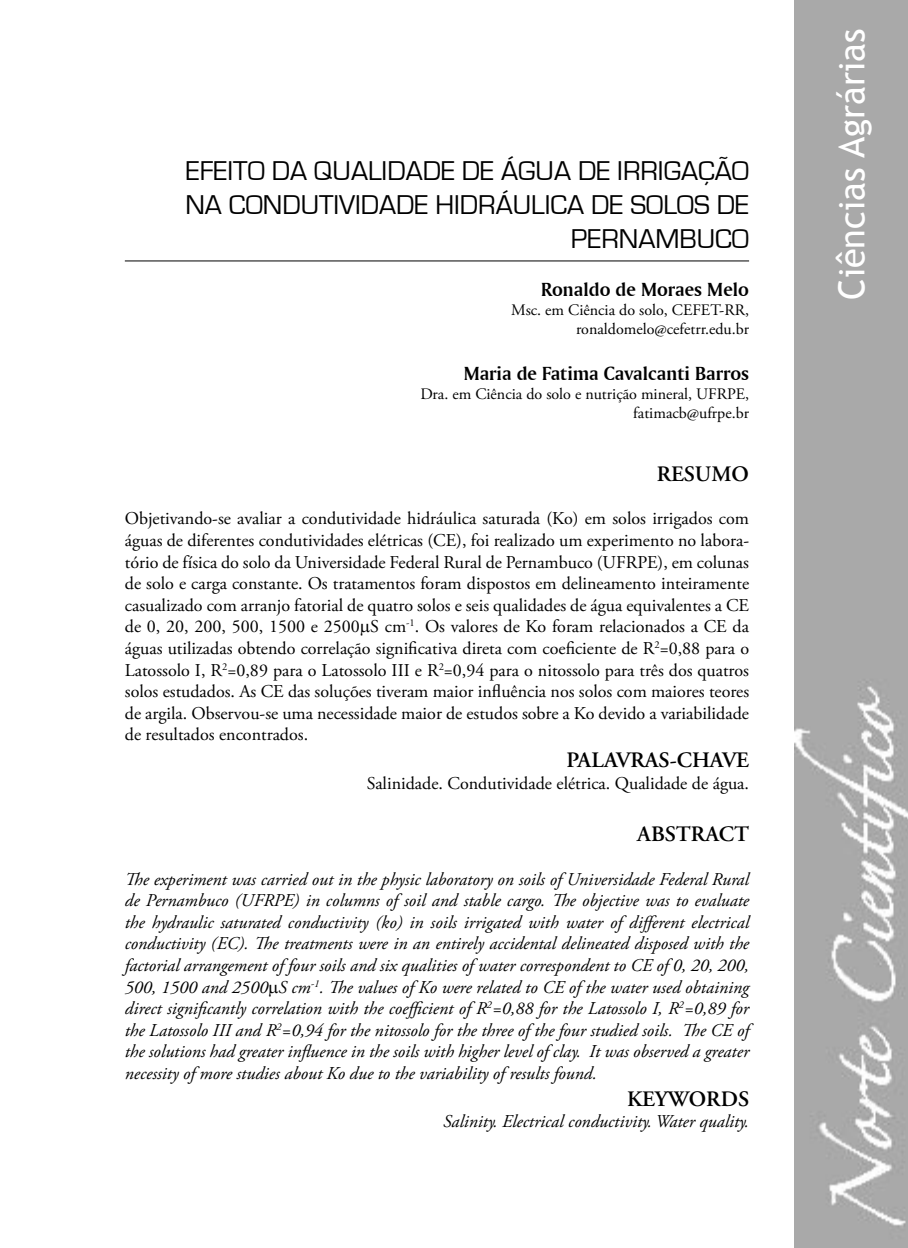
<style>
.page{position:relative;width:908px;height:1248px;background:#fff}
.page>*{position:absolute;margin:0;border:0;box-sizing:border-box;transform-origin:0 0}
.CEFET{font:36px "Trebuchet MS";color:#fff}
.Título_de_Artigo{font:28px/33.6px "Eurostile";color:#000;text-align:right}
.Resumo_-_Abstract_-_Título{font:600 22px "Adobe Garamond Pro";color:#000}
.Autores{font:20px "Amerigo BT Bold A";color:#000}
.Resumo_-_Abstract{font:italic 18px/21.6px "Adobe Garamond Pro";color:#000;text-align:justify}
.Resumo{font:18px/21.6px "Adobe Garamond Pro";color:#000;text-align:justify}
.Autores_Titulação{font:16px "Adobe Garamond Pro";color:#000}
</style>
<div class="page">
<img style="left:794px;top:0;width:113px;height:1247px">
<hr style="left:125px;top:260px;width:623px;height:1px;background:#000">
<p class="Título_de_Artigo" style="left:185px;top:155px;width:565px">EFEITO DA QUALIDADE DE ÁGUA DE IRRIGAÇÃO<br>NA CONDUTIVIDADE HIDRÁULICA DE SOLOS DE<br>PERNAMBUCO</p>
<p class="Autores" style="left:541px;top:276px;width:209px">Ronaldo de Moraes Melo</p>
<p class="Autores_Titulação" style="left:511px;top:300px;width:239px">Msc. em Ciência do solo, CEFET-RR,</p>
<p class="Autores_Titulação" style="left:575px;top:319px;width:174px">ronaldomelo@cefetrr.edu.br</p>
<p class="Autores" style="left:463px;top:360px;width:287px">Maria de Fatima Cavalcanti Barros</p>
<p class="Autores_Titulação" style="left:420px;top:384px;width:330px">Dra. em Ciência do solo e nutrição mineral, UFRPE,</p>
<p class="Autores_Titulação" style="left:633px;top:403px;width:117px">fatimacb@ufrpe.br</p>
<p class="Resumo_-_Abstract_-_Título" style="left:656px;top:461px;width:94px">RESUMO</p>
<p class="Resumo" style="left:125px;top:508px;width:625px">Objetivando-se avaliar a condutividade hidráulica saturada (Ko) em solos irrigados com águas de diferentes condutividades elétricas (CE), foi realizado um experimento no labora&shy;tório de física do solo da Universidade Federal Rural de Pernambuco (UFRPE), em colunas de solo e carga constante. Os tratamentos foram dispostos em delineamento inteiramente casualizado com arranjo fatorial de quatro solos e seis qualidades de água equivalentes a CE de 0, 20, 200, 500, 1500 e 2500 S cm<sup>-1</sup>. Os valores de Ko foram relacionados a CE da águas utilizadas obtendo correlação significativa direta com coeficiente de R<sup>2</sup>=0,88 para o Latossolo I, R<sup>2</sup>=0,89 para o Latossolo III e R<sup>2</sup>=0,94 para o nitossolo para três dos quatros solos estudados. As CE das soluções tiveram maior influência nos solos com maiores teores de argila. Observou-se uma necessidade maior de estudos sobre a Ko devido a variabilidade de resultados encontrados.</p>
<p class="Resumo_-_Abstract_-_Título" style="left:566px;top:747px;width:184px">PALAVRAS-CHAVE</p>
<p class="Resumo" style="left:366px;top:772px;width:383px">Salinidade. Condutividade elétrica. Qualidade de água.</p>
<p class="Resumo_-_Abstract_-_Título" style="left:637px;top:821px;width:113px">ABSTRACT</p>
<p class="Resumo_-_Abstract" style="left:125px;top:868px;width:625px">The experiment was carried out in the physic laboratory on soils of Universidade Federal Rural de Pernambuco (UFRPE) in columns of soil and stable cargo. The objective was to evaluate the hydraulic saturated conductivity (ko) in soils irrigated with water of different electrical conductivity (EC). The treatments were in an entirely accidental delineated disposed with the factorial arrangement of four soils and six qualities of water correspondent to CE of 0, 20, 200, 500, 1500 and 2500 S cm<sup>-1</sup>. The values of Ko were related to CE of the water used obtaining direct significantly correlation with the coefficient of R<sup>2</sup>=0,88 for the Latossolo I, R<sup>2</sup>=0,89 for the Latossolo III and R<sup>2</sup>=0,94 for the nitossolo for the three of the four studied soils. The CE of the solutions had greater influence in the soils with higher level of clay. It was observed a greater necessity of more studies about Ko due to the variability of results found.</p>
<p class="Resumo_-_Abstract_-_Título" style="left:626px;top:1085px;width:123px">KEYWORDS</p>
<p class="Resumo_-_Abstract" style="left:443px;top:1110px;width:307px">Salinity. Electrical conductivity. Water quality.</p>
<p class="CEFET" style="left:830px;top:300px;width:273px;rotate:-90deg">Ciências Agrárias</p>
</div>
